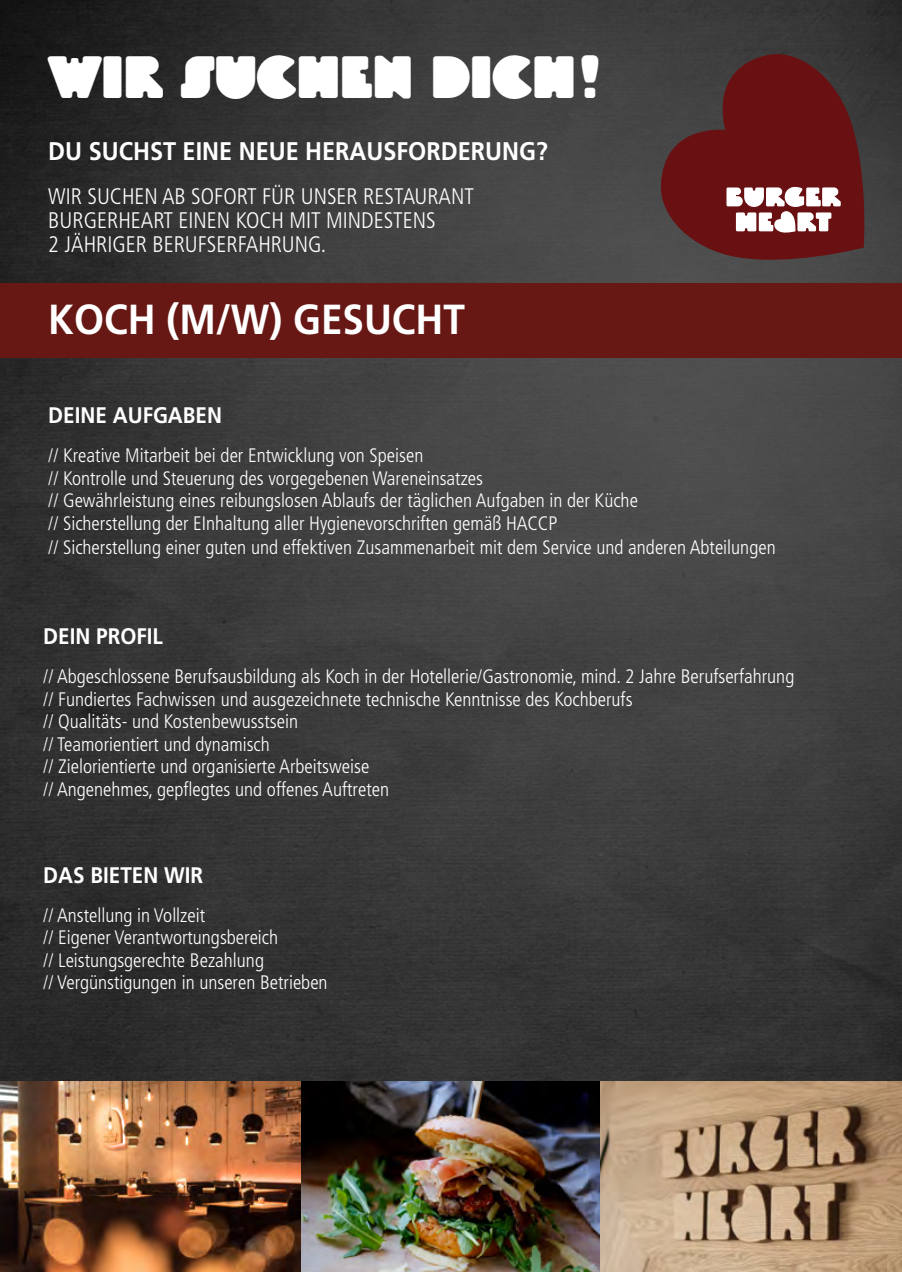
<style>
.page{position:relative;width:902px;height:1272px;background:#fff}
.page>*{position:absolute;margin:0;border:0;box-sizing:border-box;transform-origin:0 0}
.t1{font:48.3px "Linotype Black White Headline";color:#fff}
.t2{font:700 42px "Frutiger";color:#fff;scale:.92 1}
.t3{font:700 25.5px "Frutiger";color:#fff;scale:.92 1}
.t4{font:300 condensed 22.5px/24px "Frutiger";color:#fff}
.t5{font:700 22.5px "Frutiger";color:#fff;scale:.92 1}
.t6{font:300 condensed 19.5px/22.5px "Frutiger";color:#fff}
</style>
<div class="page">
<img style="left:0;top:0;width:901px;height:1081px">
<div style="left:0;top:283px;width:901px;height:74px;background:#671814"></div>
<img style="left:0;top:1081px;width:901px;height:190px">
<svg style="left:659px;top:48px;width:208px;height:218px;background:#673031"></svg>
<h1 class="t1" style="left:48px;top:43px;width:554px">WIR SUCHEN DICH!</h1>
<h3 class="t3" style="left:48px;top:136px;width:544px">DU SUCHST EINE NEUE HERAUSFORDERUNG?</h3>
<p class="t4" style="left:48px;top:184px;width:427px">WIR SUCHEN AB SOFORT FÜR UNSER RESTAURANT<br>BURGERHEART EINEN KOCH MIT MINDESTENS<br>2 JÄHRIGER BERUFSERFAHRUNG.</p>
<h2 class="t2" style="left:48px;top:294px;width:454px">KOCH (M/W) GESUCHT</h2>
<p class="t5" style="left:48px;top:402px;width:190px">DEINE AUFGABEN</p>
<p class="t6" style="left:48px;top:444px;width:728px;line-height:23px">// Kreative Mitarbeit bei der Entwicklung von Speisen<br>// Kontrolle und Steuerung des vorgegebenen Wareneinsatzes<br>// Gewährleistung eines reibungslosen Ablaufs der täglichen Aufgaben in der Küche<br>// Sicherstellung der EInhaltung aller Hygienevorschriften gemäß HACCP<br>// Sicherstellung einer guten und effektiven Zusammenarbeit mit dem Service und anderen Abteilungen</p>
<p class="t5" style="left:43px;top:623px;width:132px">DEIN PROFIL</p>
<p class="t6" style="left:43px;top:665px;width:752px">// Abgeschlossene Berufsausbildung als Koch in der Hotellerie/Gastronomie, mind. 2 Jahre Berufserfahrung // Fundiertes Fachwissen und ausgezeichnete technische Kenntnisse des Kochberufs<br>// Qualitäts- und Kostenbewusstsein<br>// Teamorientiert und dynamisch<br>// Zielorientierte und organisierte Arbeitsweise<br>// Angenehmes, gepflegtes und offenes Auftreten</p>
<p class="t5" style="left:43px;top:861px;width:175px">DAS BIETEN WIR</p>
<p class="t6" style="left:43px;top:904px;width:286px">// Anstellung in Vollzeit<br>// Eigener Verantwortungsbereich<br>// Leistungsgerechte Bezahlung<br>// Vergünstigungen in unseren Betrieben</p>
</div>
